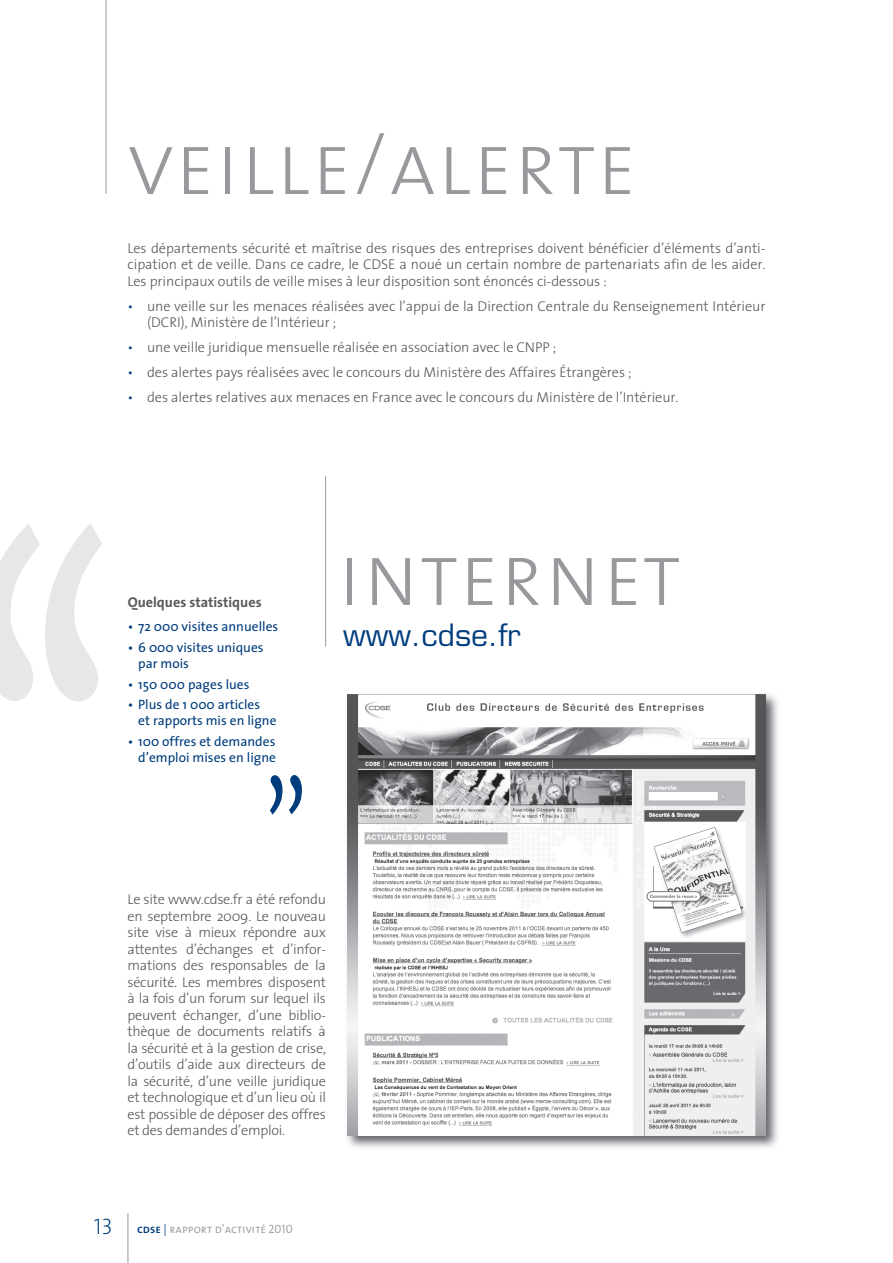
<style>
.page{position:relative;width:893px;height:1263px;background:#fff}
.page>*{position:absolute;margin:0;border:0;box-sizing:border-box;transform-origin:0 0}
.t1{font:90px "The Mix Extra Light Caps";color:#97999c}
.t2{font:30px "Eurostile";color:#013d7d}
.t3{font:300 14.25px/16.5px "The Sans";letter-spacing:-.005em;color:#57585a;text-align:justify}
.t4{font:700 14.25px "The Sans";color:#57585a}
.t5{font:13.5px/16.2px "The Sans";color:#013d7d}
.t6{font:12px "The Mix Semi Light Caps";color:#97999c}
.s1{color:#013d7d}
.s2{font-family:"The Mix Extra Light Caps";font-size:22.5px;color:#013d7d}
.s3{font-family:"The Mix Semi Bold Caps";color:#013d7d}
</style>
<div class="page">
<hr style="left:128px;top:1213px;width:1px;height:50px;background:#97999c">
<hr style="left:106px;top:0;width:1px;height:194px;background:#97999c">
<hr style="left:325px;top:476px;width:1px;height:170px;background:#97999c">
<img style="left:347px;top:694px;width:431px;height:454px">
<img style="left:347px;top:695px;width:418px;height:440px">
<svg style="left:0;top:523px;width:102px;height:178px"></svg>
<svg style="left:270px;top:775px;width:32px;height:40px"></svg>
<h1 class="t1" style="left:128px;top:110px;width:510px">veille/alerte</h1>
<p class="t3" style="left:128px;top:241px;width:639px">Les départements sécurité et maîtrise des risques des entreprises doivent bénéficier d’éléments d’anti&shy;cipation et de veille. Dans ce cadre, le CDSE a noué un certain nombre de partenariats afin de les aider.<br>Les principaux outils de veille mises à leur disposition sont énoncés ci-dessous :</p>
<p class="t3" style="left:147px;top:299px;width:620px;text-indent:-19px"><span class="s1">•</span> une veille sur les menaces réalisées avec l’appui de la Direction Centrale du Renseignement Intérieur (DCRI), Ministère de l’Intérieur ;</p>
<p class="t3" style="left:128px;top:341px;width:430px"><span class="s1">•</span> une veille juridique mensuelle réalisée en association avec le CNPP ;</p>
<p class="t3" style="left:128px;top:366px;width:506px"><span class="s1">•</span> des alertes pays réalisées avec le concours du Ministère des Affaires Étrangères ;</p>
<p class="t3" style="left:128px;top:391px;width:552px"><span class="s1">•</span> des alertes relatives aux menaces en France avec le concours du Ministère de l’Intérieur.</p>
<p class="t4" style="left:128px;top:596px;width:135px">Quelques statistiques</p>
<p class="t5" style="left:128px;top:620px;width:152px">• 72 000 visites annuelles</p>
<p class="t5" style="left:138px;top:640px;width:127px;text-indent:-11px">• 6 000 visites uniques par mois</p>
<p class="t5" style="left:128px;top:677px;width:123px">• 150 000 pages lues</p>
<p class="t5" style="left:138px;top:697px;width:140px;text-indent:-11px">• Plus de 1 000 articles<br>et rapports mis en ligne</p>
<p class="t5" style="left:128px;top:734px;width:150px;text-align:right">• 100 offres et demandes d’emploi mises en ligne</p>
<h1 class="t1" style="left:337px;top:521px;width:345px">internet</h1>
<h2 class="t2" style="left:343px;top:624px;width:179px">www.cdse.fr</h2>
<p class="t3" style="left:128px;top:892px;width:200px">Le site www.cdse.fr a été refondu en septembre 2009. Le nouveau site vise à mieux répondre aux attentes d’échanges et d’infor&shy;mations des responsables de la sécurité. Les membres disposent à la fois d’un forum sur lequel ils peuvent échanger, d’une biblio&shy;thèque de documents relatifs à la sécurité et à la gestion de crise, d’outils d’aide aux directeurs de la sécurité, d’une veille juridique et technologique et d’un lieu où il est possible de déposer des offres et des demandes d’emploi.</p>
<p class="t6" style="left:94px;top:1222px;width:200px"><span class="s2">13</span> <span class="s3">cdse</span> <span class="s1">|</span> rapport d’activité 2010</p>
</div>
